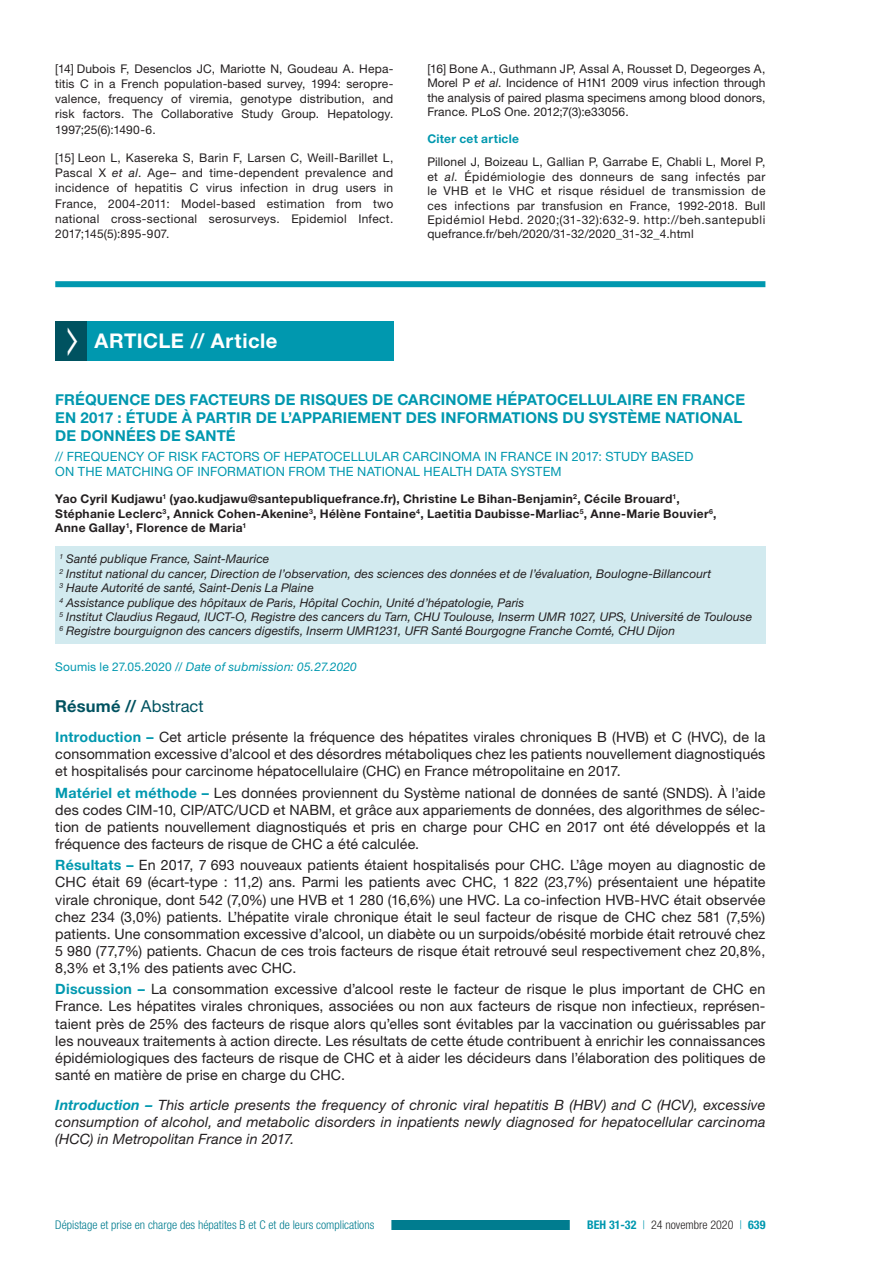
<style>
.page{position:relative;width:893px;height:1263px;background:#fff}
.page>*{position:absolute;margin:0;border:0;box-sizing:border-box;transform-origin:0 0}
.t1{font:700 20.25px "Helvetica Neue LT Std";letter-spacing:.025em;color:#fff}
.t2{font:700 16.5px "Helvetica Neue LT Std";letter-spacing:.01em;color:#005260}
.t3{font:700 15px/18px "Helvetica Neue LT Std";letter-spacing:.01em;color:#0098af}
.t4{font:14.25px/17.1px "Helvetica Neue LT Std";letter-spacing:.005em;color:#231f20;text-align:justify}
.t5{font:italic 14.25px/17.1px "Helvetica Neue LT Std";letter-spacing:.01em;color:#231f20;text-align:justify}
.t6{font:12.75px/15.3px "Helvetica Neue LT Std";letter-spacing:.01em;color:#0098af}
.t7{font:12px/15.3px "Helvetica Neue LT Std";letter-spacing:.015em;color:#231f20;text-align:justify}
.t8{font:italic 12px/14.4px "Helvetica Neue LT Std";letter-spacing:.005em;color:#231f20}
.t9{font:700 12px/14.4px "Helvetica Neue LT Std";letter-spacing:.025em;color:#231f20}
.t10{font:300 condensed 12px "Helvetica Neue LT Std";color:#007c8f}
.t11{font:italic 12px "Helvetica Neue LT Std";letter-spacing:.015em;color:#0098af}
.t12{font:300 condensed 12px "Helvetica Neue LT Std";color:#231f20}
.t13{font:700 12px "Helvetica Neue LT Std";letter-spacing:.025em;color:#0098af}
.s1{font-style:italic}
.s2{font-style:normal}
.s3{font-weight:400}
.s4{font-weight:700;color:#0098af}
.s5{color:#0098af}
</style>
<div class="page">
<div style="left:55px;top:1220px;width:596px;height:10px;background:#007c8f"></div>
<div style="left:38px;top:1218px;width:353px;height:13px;background:#fff"></div>
<div style="left:570px;top:1219px;width:213px;height:12px;background:#fff"></div>
<div style="left:87px;top:322px;width:306px;height:39px;background:#0098af"></div>
<div style="left:55px;top:546px;width:710px;height:98px;background:#d2eaef"></div>
<div style="left:55px;top:281px;width:710px;height:6px;background:#0098af"></div>
<div style="left:55px;top:322px;width:32px;height:39px;background:#005260"></div>
<p class="t7" style="left:55px;top:60px;width:340px">[14] Dubois F, Desenclos JC, Mariotte N, Goudeau A. Hepa&shy;titis C in a French population-based survey, 1994: seropre&shy;valence, frequency of viremia, genotype distribution, and risk factors. The Collaborative Study Group. Hepatology.<br>1997;25(6):1490-6.</p>
<p class="t7" style="left:55px;top:150px;width:340px">[15] Leon L, Kasereka S, Barin F, Larsen C, Weill-Barillet L, Pascal X <span class="s1">et al</span>. Age– and time-dependent prevalence and incidence of hepatitis C virus infection in drug users in France, 2004-2011: Model-based estimation from two national cross-sectional serosurveys. Epidemiol Infect.<br>2017;145(5):895-907.</p>
<p class="t7" style="left:427px;top:61px;width:340px;line-height:14.4px">[16] Bone A., Guthmann JP, Assal A, Rousset D, Degeorges A, Morel P <span class="s1">et al</span>. Incidence of H1N1 2009 virus infection through the analysis of paired plasma specimens among blood donors, France. PLoS One. 2012;7(3):e33056.</p>
<p class="t13" style="left:427px;top:131px;width:93px">Citer cet article</p>
<p class="t7" style="left:427px;top:154px;width:340px;line-height:14.4px">Pillonel J, Boizeau L, Gallian P, Garrabe E, Chabli L, Morel P, et <span class="s1">al</span>. Épidémiologie des donneurs de sang infectés par le VHB et le VHC et risque résiduel de transmission de ces infections par transfusion en France, 1992-2018. Bull Epidémiol Hebd. 2020;(31-32):632-9. http://beh.santepubli quefrance.fr/beh/2020/31-32/2020_31-32_4.html</p>
<h1 class="t1" style="left:95px;top:329px;width:184px">ARTICLE // Article</h1>
<p class="t3" style="left:55px;top:390px;width:691px">FRÉQUENCE DES FACTEURS DE RISQUES DE CARCINOME HÉPATOCELLULAIRE EN FRANCE<br>EN 2017 : ÉTUDE À PARTIR DE L’APPARIEMENT DES INFORMATIONS DU SYSTÈME NATIONAL<br>DE DONNÉES DE SANTÉ</p>
<p class="t6" style="left:55px;top:448px;width:640px">// FREQUENCY OF RISK FACTORS OF HEPATOCELLULAR CARCINOMA IN FRANCE IN 2017: STUDY BASED<br>ON THE MATCHING OF INFORMATION FROM THE NATIONAL HEALTH DATA SYSTEM</p>
<p class="t9" style="left:55px;top:491px;width:663px">Yao Cyril Kudjawu<sup>1</sup> (yao.kudjawu@santepubliquefrance.fr), Christine Le Bihan-Benjamin<sup>2</sup>, Cécile Brouard<sup>1</sup>,<br>Stéphanie Leclerc<sup>3</sup>, Annick Cohen-Akenine<sup>3</sup>, Hélène Fontaine<sup>4</sup>, Laetitia Daubisse-Marliac<sup>5</sup>, Anne-Marie Bouvier<sup>6</sup>,<br>Anne Gallay<sup>1</sup>, Florence de Maria<sup>1</sup></p>
<p class="t8" style="left:60px;top:552px;width:694px"><sup>1</sup> Santé publique France, Saint-Maurice<br><sup>2</sup> Institut national du cancer, Direction de l’observation, des sciences des données et de l’évaluation, Boulogne-Billancourt<br><sup>3</sup> Haute Autorité de santé, Saint-Denis La Plaine<br><sup>4</sup> Assistance publique des hôpitaux de Paris, Hôpital Cochin, Unité d’hépatologie, Paris<br><sup>5</sup> Institut Claudius Regaud, IUCT-O, Registre des cancers du Tarn, CHU Toulouse, Inserm UMR 1027, UPS, Université de Toulouse <sup>6</sup> Registre bourguignon des cancers digestifs, Inserm UMR1231, UFR Santé Bourgogne Franche Comté, CHU Dijon</p>
<p class="t11" style="left:55px;top:659px;width:303px"><span class="s2">Soumis le 27.05.2020 //</span> Date of submission: 05.27.2020</p>
<p class="t2" style="left:55px;top:696px;width:150px">Résumé // <span class="s3">Abstract</span></p>
<p class="t4" style="left:55px;top:728px;width:712px"><span class="s4">Introduction –</span> Cet article présente la fréquence des hépatites virales chroniques B (HVB) et C (HVC), de la consommation excessive d’alcool et des désordres métaboliques chez les patients nouvellement diagnostiqués et hospitalisés pour carcinome hépatocellulaire (CHC) en France métropolitaine en 2017.</p>
<p class="t4" style="left:55px;top:784px;width:712px"><span class="s4">Matériel et méthode –</span> Les données proviennent du Système national de données de santé (SNDS). À l’aide des codes CIM-10, CIP/ATC/UCD et NABM, et grâce aux appariements de données, des algorithmes de sélec&shy;tion de patients nouvellement diagnostiqués et pris en charge pour CHC en 2017 ont été développés et la fréquence des facteurs de risque de CHC a été calculée.</p>
<p class="t4" style="left:55px;top:856px;width:712px"><span class="s4">Résultats –</span> En 2017, 7 693 nouveaux patients étaient hospitalisés pour CHC. L’âge moyen au diagnostic de CHC était 69 (écart-type : 11,2) ans. Parmi les patients avec CHC, 1 822 (23,7%) présentaient une hépatite virale chronique, dont 542 (7,0%) une HVB et 1 280 (16,6%) une HVC. La co-infection HVB-HVC était observée chez 234 (3,0%) patients. L’hépatite virale chronique était le seul facteur de risque de CHC chez 581 (7,5%) patients. Une consommation excessive d’alcool, un diabète ou un surpoids/obésité morbide était retrouvé chez 5 980 (77,7%) patients. Chacun de ces trois facteurs de risque était retrouvé seul respectivement chez 20,8%, 8,3% et 3,1% des patients avec CHC.</p>
<p class="t4" style="left:55px;top:980px;width:712px"><span class="s4">Discussion –</span> La consommation excessive d’alcool reste le facteur de risque le plus important de CHC en France. Les hépatites virales chroniques, associées ou non aux facteurs de risque non infectieux, représen&shy;taient près de 25% des facteurs de risque alors qu’elles sont évitables par la vaccination ou guérissables par les nouveaux traitements à action directe. Les résultats de cette étude contribuent à enrichir les connaissances épidémiologiques des facteurs de risque de CHC et à aider les décideurs dans l’élaboration des politiques de santé en matière de prise en charge du CHC.</p>
<p class="t5" style="left:55px;top:1096px;width:712px"><span class="s4">Introduction –</span> This article presents the frequency of chronic viral hepatitis B (HBV) and C (HCV), excessive consumption of alcohol, and metabolic disorders in inpatients newly diagnosed for hepatocellular carcinoma (HCC) in Metropolitan France in 2017.</p>
<p class="t10" style="left:55px;top:1218px;width:321px">Dépistage et prise en charge des hépatites B et C et de leurs complications</p>
<p class="t12" style="left:587px;top:1218px;width:180px"><span class="s4">BEH 31-32</span> <span class="s5">|</span> 24 novembre 2020 <span class="s5">|</span> <span class="s4">639</span></p>
</div>
